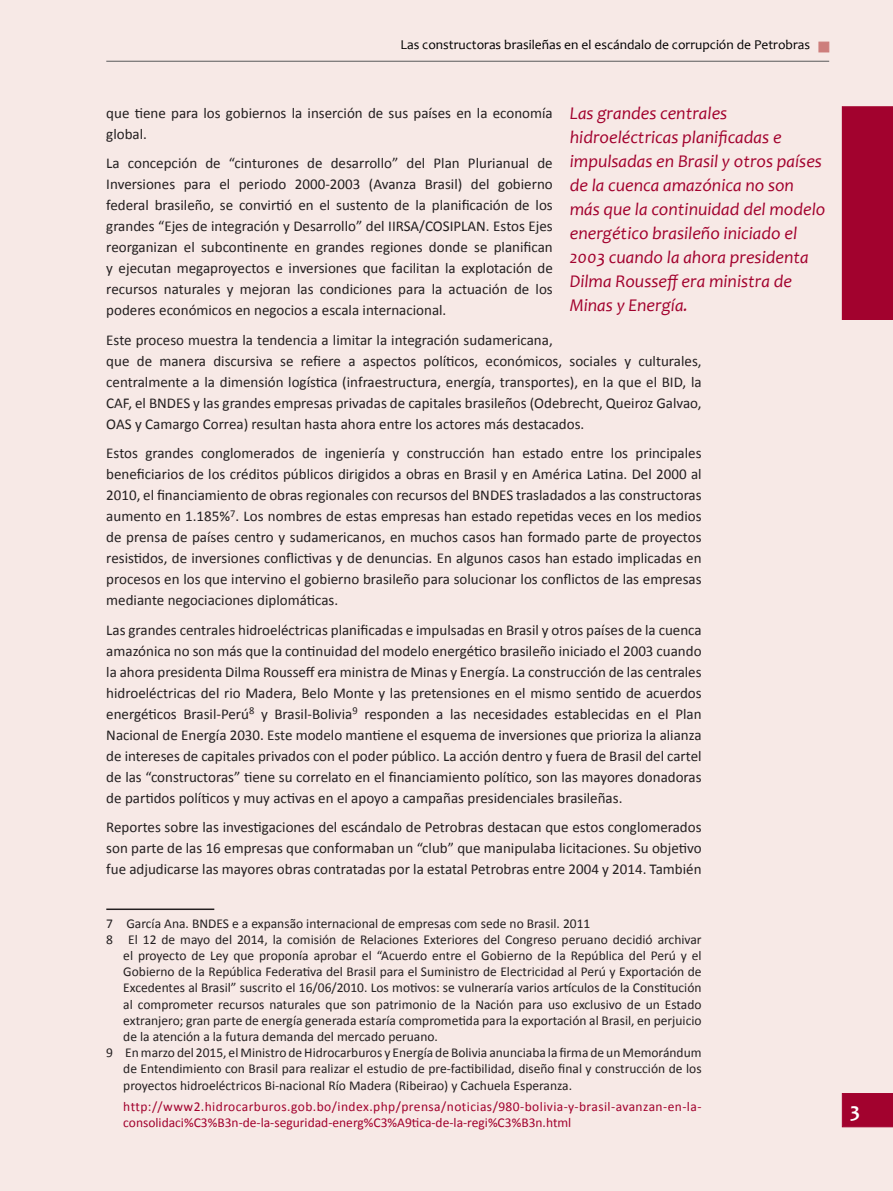
<style>
.page{position:relative;width:893px;height:1191px;background:#f7e9e6}
.page>*{position:absolute;margin:0;border:0;box-sizing:border-box;transform-origin:0 0}
.t1{font:700 21px "Candara";color:#fff}
.Epígrafes{font:italic 18px/24px "Candara";color:#a2022e}
.Texto{font:15px/21px "Calibri";color:#231f20;text-align:justify}
.Pie_de_página{font:13.5px/16.2px "Calibri";color:#231f20;text-align:justify}
.Pie_de_página-2{font:13.5px/16.2px "Calibri";letter-spacing:.02em;color:#a2022e}
.Título{font:13.5px "Candara";color:#000}
</style>
<div class="page">
<div style="left:842px;top:1093px;width:51px;height:34px;background:#a2022e"></div>
<hr style="left:106px;top:61px;width:723px;height:1px;background:#57585a">
<div style="left:819px;top:42px;width:10px;height:10px;background:#cd7e7c"></div>
<hr style="left:106px;top:908px;width:108px;height:2px;background:#231f20">
<div style="left:842px;top:106px;width:51px;height:214px;background:#a2022e"></div>
<p class="Título" style="left:400px;top:36px;width:411px">Las constructoras brasileñas en el escándalo de corrupción de Petrobras</p>
<p class="Epígrafes" style="left:570px;top:101px;width:257px">Las grandes centrales hidroeléctricas planificadas e impulsadas en Brasil y otros países de la cuenca amazónica no son más que la continuidad del modelo energético brasileño iniciado el<br>2003 cuando la ahora presidenta<br>Dilma Rousseff era ministra de<br>Minas y Energía.</p>
<p class="Texto" style="left:106px;top:102px;width:448px">que tiene para los gobiernos la inserción de sus países en la economía global.</p>
<p class="Texto" style="left:106px;top:153px;width:448px">La concepción de “cinturones de desarrollo” del Plan Plurianual de Inversiones para el periodo 2000-2003 (Avanza Brasil) del gobierno federal brasileño, se convirtió en el sustento de la planificación de los grandes “Ejes de integración y Desarrollo” del IIRSA/COSIPLAN. Estos Ejes reorganizan el subcontinente en grandes regiones donde se planifican y ejecutan megaproyectos e inversiones que facilitan la explotación de recursos naturales y mejoran las condiciones para la actuación de los poderes económicos en negocios a escala internacional.</p>
<p class="Texto" style="left:106px;top:329px;width:597px;text-align:left">Este proceso muestra la tendencia a limitar la integración sudamericana,<br>que de manera discursiva se refiere a aspectos políticos, económicos, sociales y culturales, centralmente a la dimensión logística (infraestructura, energía, transportes), en la que el BID, la CAF, el BNDES y las grandes empresas privadas de capitales brasileños (Odebrecht, Queiroz Galvao, OAS y Camargo Correa) resultan hasta ahora entre los actores más destacados.</p>
<p class="Texto" style="left:106px;top:443px;width:597px">Estos grandes conglomerados de ingeniería y construcción han estado entre los principales beneficiarios de los créditos públicos dirigidos a obras en Brasil y en América Latina. Del 2000 al 2010, el financiamiento de obras regionales con recursos del BNDES trasladados a las constructoras aumento en 1.185%<sup>7</sup>. Los nombres de estas empresas han estado repetidas veces en los medios de prensa de países centro y sudamericanos, en muchos casos han formado parte de proyectos resistidos, de inversiones conflictivas y de denuncias. En algunos casos han estado implicadas en procesos en los que intervino el gobierno brasileño para solucionar los conflictos de las empresas mediante negociaciones diplomáticas.</p>
<p class="Texto" style="left:106px;top:619px;width:597px">Las grandes centrales hidroeléctricas planificadas e impulsadas en Brasil y otros países de la cuenca amazónica no son más que la continuidad del modelo energético brasileño iniciado el 2003 cuando la ahora presidenta Dilma Rousseff era ministra de Minas y Energía. La construcción de las centrales hidroeléctricas del rio Madera, Belo Monte y las pretensiones en el mismo sentido de acuerdos energéticos Brasil-Perú<sup>8</sup> y Brasil-Bolivia<sup>9</sup> responden a las necesidades establecidas en el Plan Nacional de Energía 2030. Este modelo mantiene el esquema de inversiones que prioriza la alianza de intereses de capitales privados con el poder público. La acción dentro y fuera de Brasil del cartel de las “constructoras” tiene su correlato en el financiamiento político, son las mayores donadoras de partidos políticos y muy activas en el apoyo a campañas presidenciales brasileñas.</p>
<p class="Texto" style="left:106px;top:817px;width:597px">Reportes sobre las investigaciones del escándalo de Petrobras destacan que estos conglomerados son parte de las 16 empresas que conformaban un “club” que manipulaba licitaciones. Su objetivo fue adjudicarse las mayores obras contratadas por la estatal Petrobras entre 2004 y 2014. También</p>
<p class="Pie_de_página" style="left:106px;top:915px;width:486px">7 García Ana. BNDES e a expansão internacional de empresas com sede no Brasil. 2011</p>
<p class="Pie_de_página" style="left:123px;top:931px;width:580px;text-indent:-17px">8 El 12 de mayo del 2014, la comisión de Relaciones Exteriores del Congreso peruano decidió archivar el proyecto de Ley que proponía aprobar el “Acuerdo entre el Gobierno de la República del Perú y el Gobierno de la República Federativa del Brasil para el Suministro de Electricidad al Perú y Exportación de Excedentes al Brasil” suscrito el 16/06/2010. Los motivos: se vulneraría varios artículos de la Constitución al comprometer recursos naturales que son patrimonio de la Nación para uso exclusivo de un Estado extranjero; gran parte de energía generada estaría comprometida para la exportación al Brasil, en perjuicio de la atención a la futura demanda del mercado peruano.</p>
<p class="Pie_de_página" style="left:123px;top:1044px;width:580px;text-indent:-17px">9 Enmarzo del 2015, el Ministro deHidrocarburos y Energía de Bolivia anunciaba la firma de un Memorándum de Entendimiento con Brasil para realizar el estudio de pre-factibilidad, diseño final y construcción de los proyectos hidroeléctricos Bi-nacional Río Madera (Ribeirao) y Cachuela Esperanza.</p>
<p class="Pie_de_página-2" style="left:123px;top:1098px;width:580px">http://www2.hidrocarburos.gob.bo/index.php/prensa/noticias/980-bolivia-y-brasil-avanzan-en-la&shy;consolidaci%C3%B3n-de-la-seguridad-energ%C3%A9tica-de-la-regi%C3%B3n.html</p>
<h1 class="t1" style="left:850px;top:1096px;width:11px">3</h1>
</div>
